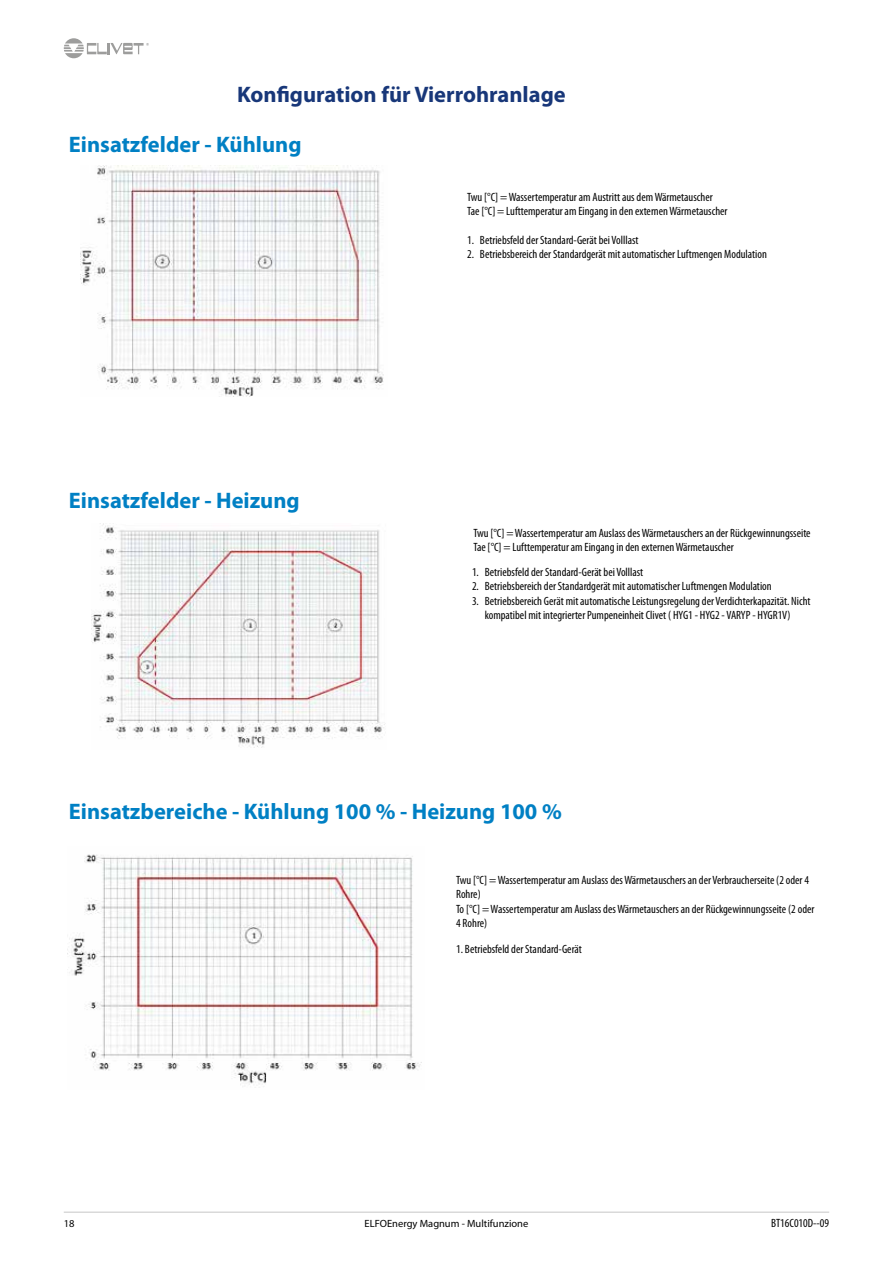
<style>
.page{position:relative;width:893px;height:1263px;background:#fff}
.page>*{position:absolute;margin:0;border:0;box-sizing:border-box;transform-origin:0 0}
.t1{font:700 22.5px "Myriad Pro";color:#0080c4}
.t2{font:700 22.5px "Myriad Pro";color:#183779}
.t3{font:condensed 12px/14.4px "Myriad Pro";color:#000}
.t4{font:10.5px "Myriad Pro";color:#000}
</style>
<div class="page">
<svg style="left:64px;top:38px;width:85px;height:20px"></svg>
<hr style="left:64px;top:1212px;width:765px;height:1px;background:#c6c6c6">
<img style="left:81px;top:165px;width:303px;height:232px">
<img style="left:92px;top:523px;width:293px;height:225px">
<img style="left:67px;top:854px;width:355px;height:234px">
<h1 class="t2" style="left:237px;top:80px;width:330px">Konfiguration für Vierrohranlage</h1>
<h1 class="t1" style="left:69px;top:130px;width:234px">Einsatzfelder - Kühlung</h1>
<p class="t3" style="left:467px;top:189px;width:262px">Twu [°C] = Wassertemperatur am Austritt aus dem Wärmetauscher<br>Tae [°C] = Lufttemperatur am Eingang in den externen Wärmetauscher</p>
<p class="t3" style="left:467px;top:233px;width:173px">1. Betriebsfeld der Standard-Gerät bei Volllast</p>
<p class="t3" style="left:467px;top:247px;width:301px">2. Betriebsbereich der Standardgerät mit automatischer Luftmengen Modulation</p>
<h1 class="t1" style="left:69px;top:486px;width:232px">Einsatzfelder - Heizung</h1>
<p class="t3" style="left:473px;top:525px;width:339px">Twu [°C] = Wassertemperatur am Auslass des Wärmetauschers an der Rückgewinnungsseite<br>Tae [°C] = Lufttemperatur am Eingang in den externen Wärmetauscher</p>
<p class="t3" style="left:472px;top:565px;width:173px">1. Betriebsfeld der Standard-Gerät bei Volllast</p>
<p class="t3" style="left:472px;top:579px;width:301px">2. Betriebsbereich der Standardgerät mit automatischer Luftmengen Modulation</p>
<p class="t3" style="left:472px;top:593px;width:340px;text-align:center">3. Betriebsbereich Gerät mit automatische Leistungsregelung der Verdichterkapazität. Nicht kompatibel mit integrierter Pumpeneinheit Clivet ( HYG1 - HYG2 - VARYP - HYGR1V)</p>
<h1 class="t1" style="left:69px;top:797px;width:494px">Einsatzbereiche - Kühlung 100 % - Heizung 100 %</h1>
<p class="t3" style="left:456px;top:873px;width:360px">Twu [°C] = Wassertemperatur am Auslass des Wärmetauschers an der Verbraucherseite (2 oder 4<br>Rohre)<br>To [°C] = Wassertemperatur am Auslass des Wärmetauschers an der Rückgewinnungsseite (2 oder 4 Rohre)</p>
<p class="t3" style="left:456px;top:941px;width:127px">1. Betriebsfeld der Standard-Gerät</p>
<p class="t4" style="left:64px;top:1217px;width:12px">18</p>
<p class="t4" style="left:365px;top:1217px;width:165px">ELFOEnergy Magnum - Multifunzione</p>
<p class="t3" style="left:771px;top:1216px;width:60px">BT16C010D--09</p>
</div>
